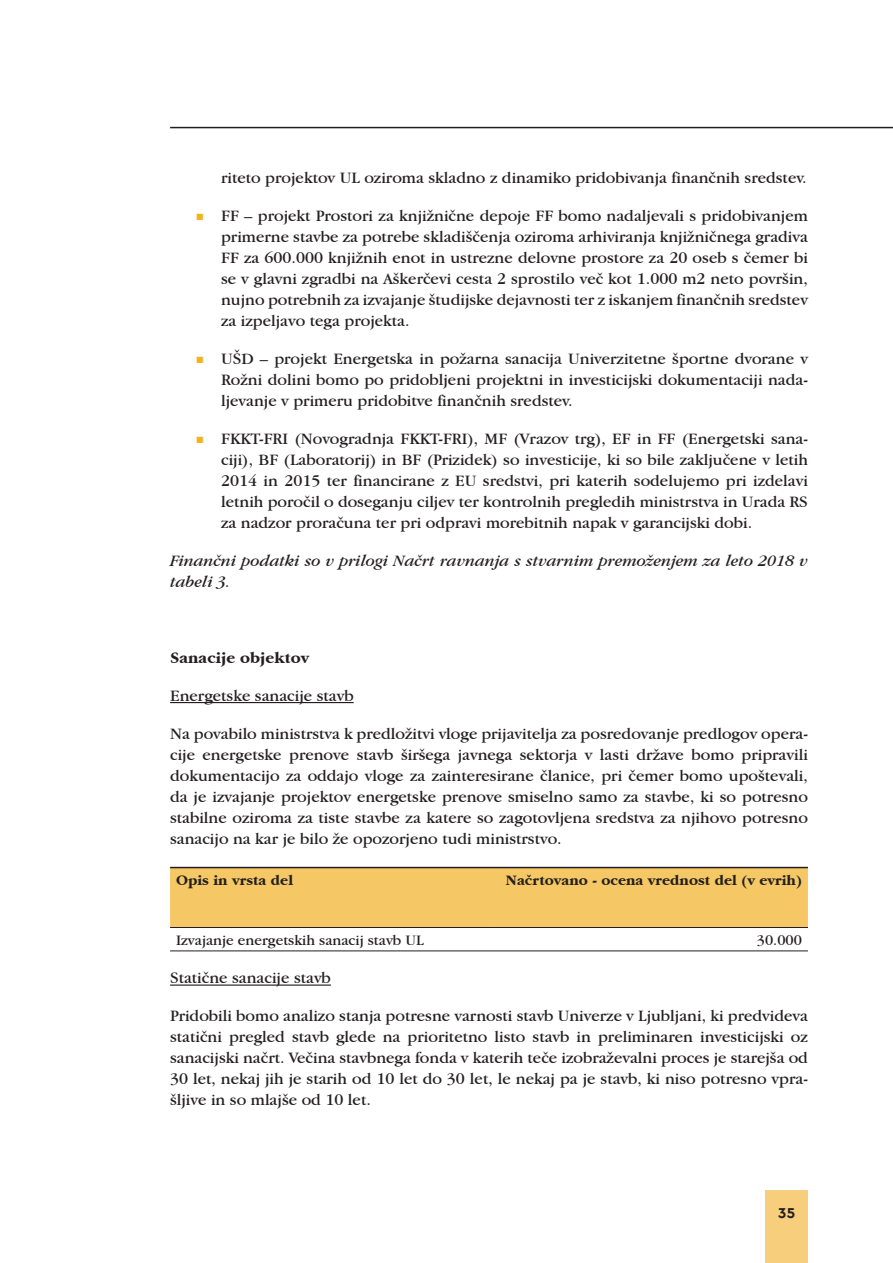
<style>
.page{position:relative;width:893px;height:1263px;background:#fff}
.page>*{position:absolute;margin:0;border:0;box-sizing:border-box;transform-origin:0 0}
.body_tekst{font:16.5px/21px "Garamond IT Cby BT";color:#231f20;text-align:justify}
.body_tekst-2{font:italic 16.5px/21px "Garamond IT Cby BT";color:#231f20}
.body_tekst-3{font:700 16.5px "Garamond IT Cby BT";color:#231f20}
.body_tekst-4{font:700 15px "Garamond IT Cby BT";color:#231f20}
.body_tekst-5{font:15px "Garamond IT Cby BT";color:#231f20}
.t1{font:700 15px "Cera";color:#231f20}
.s1{font-family:"Cera";font-weight:700;color:#f1b41c}
</style>
<div class="page">
<hr style="left:170px;top:127px;width:723px;height:1px;background:#231f20">
<div style="left:765px;top:1191px;width:43px;height:72px;background:#f7cf7c"></div>
<hr style="left:170px;top:702px;width:184px;height:1px;background:#231f20">
<hr style="left:170px;top:984px;width:161px;height:2px;background:#231f20">
<div style="left:170px;top:868px;width:638px;height:59px;background:#f5c865"></div>
<hr style="left:170px;top:867px;width:319px;height:1px;background:#231f20">
<hr style="left:489px;top:867px;width:319px;height:1px;background:#231f20">
<hr style="left:170px;top:927px;width:319px;height:1px;background:#231f20">
<hr style="left:489px;top:927px;width:319px;height:1px;background:#231f20">
<hr style="left:170px;top:950px;width:319px;height:1px;background:#231f20">
<hr style="left:489px;top:950px;width:319px;height:1px;background:#231f20">
<p class="body_tekst" style="left:221px;top:167px;width:587px">riteto projektov UL oziroma skladno z dinamiko pridobivanja finančnih sredstev.</p>
<p class="body_tekst" style="left:221px;top:205px;width:588px;text-indent:-26px"><span class="s1">▪</span> FF – projekt Prostori za knjižnične depoje FF bomo nadaljevali s pridobivanjem primerne stavbe za potrebe skladiščenja oziroma arhiviranja knjižničnega gradiva FF za 600.000 knjižnih enot in ustrezne delovne prostore za 20 oseb s čemer bi se v glavni zgradbi na Aškerčevi cesta 2 sprostilo več kot 1.000 m2 neto površin, nujno potrebnih za izvajanje študijske dejavnosti ter z iskanjem finančnih sredstev za izpeljavo tega projekta.</p>
<p class="body_tekst" style="left:221px;top:348px;width:588px;text-indent:-26px"><span class="s1">▪</span> UŠD – projekt Energetska in požarna sanacija Univerzitetne športne dvorane v Rožni dolini bomo po pridobljeni projektni in investicijski dokumentaciji nada&shy;ljevanje v primeru pridobitve finančnih sredstev.</p>
<p class="body_tekst" style="left:221px;top:428px;width:588px;text-indent:-26px"><span class="s1">▪</span> FKKT-FRI (Novogradnja FKKT-FRI), MF (Vrazov trg), EF in FF (Energetski sana&shy;ciji), BF (Laboratorij) in BF (Prizidek) so investicije, ki so bile zaključene v letih 2014 in 2015 ter financirane z EU sredstvi, pri katerih sodelujemo pri izdelavi letnih poročil o doseganju ciljev ter kontrolnih pregledih ministrstva in Urada RS za nadzor proračuna ter pri odpravi morebitnih napak v garancijski dobi.</p>
<p class="body_tekst-2" style="left:170px;top:550px;width:639px">Finančni podatki so v prilogi Načrt ravnanja s stvarnim premoženjem za leto 2018 v tabeli 3.</p>
<p class="body_tekst-3" style="left:170px;top:648px;width:141px">Sanacije objektov</p>
<p class="body_tekst" style="left:170px;top:685px;width:185px">Energetske sanacije stavb</p>
<p class="body_tekst" style="left:170px;top:723px;width:639px">Na povabilo ministrstva k predložitvi vloge prijavitelja za posredovanje predlogov opera&shy;cije energetske prenove stavb širšega javnega sektorja v lasti države bomo pripravili dokumentacijo za oddajo vloge za zainteresirane članice, pri čemer bomo upoštevali, da je izvajanje projektov energetske prenove smiselno samo za stavbe, ki so potresno stabilne oziroma za tiste stavbe za katere so zagotovljena sredstva za njihovo potresno sanacijo na kar je bilo že opozorjeno tudi ministrstvo.</p>
<p class="body_tekst-4" style="left:176px;top:872px;width:119px">Opis in vrsta del</p>
<p class="body_tekst-4" style="left:506px;top:872px;width:297px">Načrtovano - ocena vrednost del (v evrih)</p>
<p class="body_tekst-5" style="left:176px;top:931px;width:249px">Izvajanje energetskih sanacij stavb UL</p>
<p class="body_tekst-5" style="left:757px;top:931px;width:47px">30.000</p>
<p class="body_tekst" style="left:170px;top:967px;width:162px">Statične sanacije stavb</p>
<p class="body_tekst" style="left:170px;top:1005px;width:639px">Pridobili bomo analizo stanja potresne varnosti stavb Univerze v Ljubljani, ki predvideva statični pregled stavb glede na prioritetno listo stavb in preliminaren investicijski oz sanacijski načrt. Večina stavbnega fonda v katerih teče izobraževalni proces je starejša od 30 let, nekaj jih je starih od 10 let do 30 let, le nekaj pa je stavb, ki niso potresno vpra&shy;šljive in so mlajše od 10 let.</p>
<p class="t1" style="left:778px;top:1203px;width:18px">35</p>
</div>
